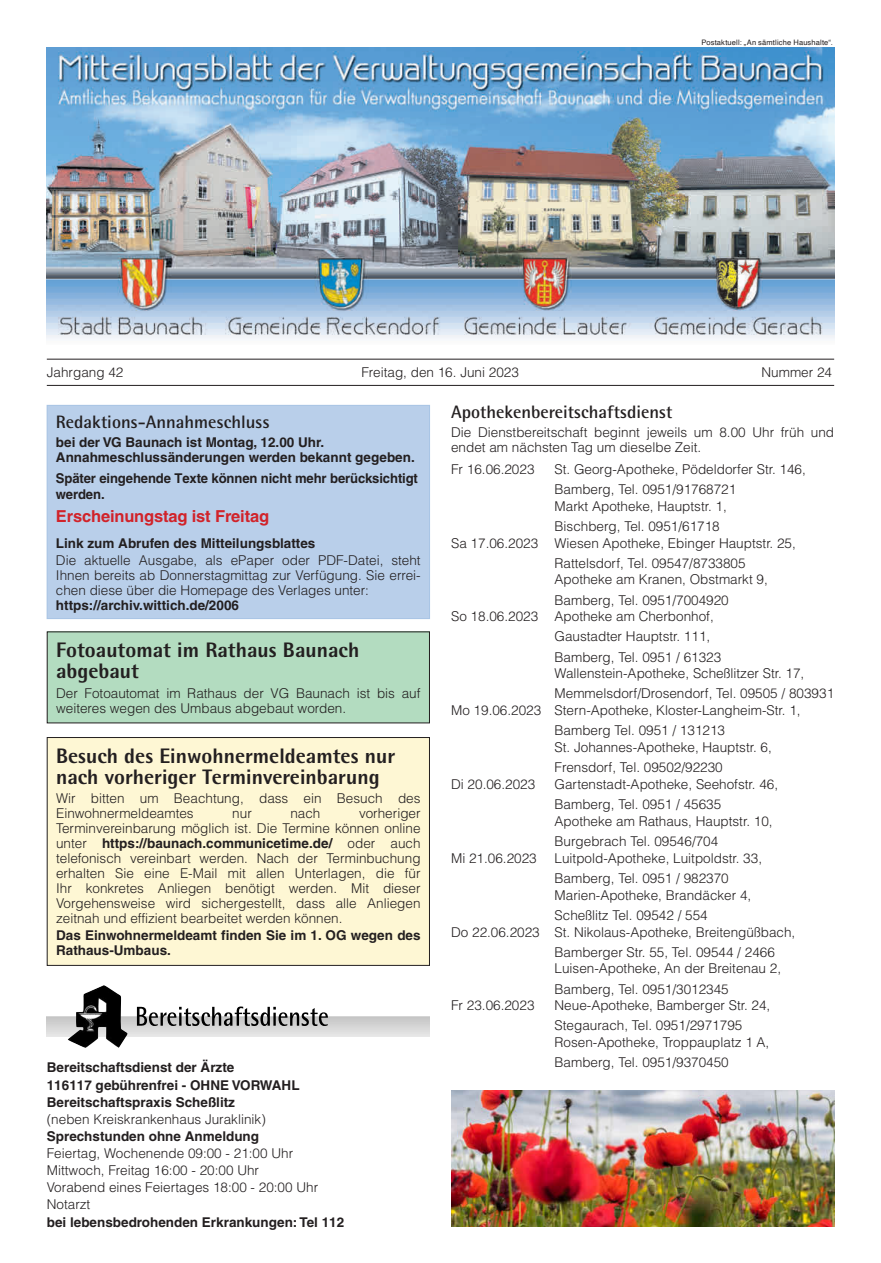
<style>
.page{position:relative;width:881px;height:1263px;background:#fff}
.page>*{position:absolute;margin:0;border:0;box-sizing:border-box;transform-origin:0 0}
.t1{font:800 21px/21px "Agfa Rotis Semisans";color:#231f20}
.t2{font:700 18px "Agfa Rotis Semisans";color:#231f20}
.t3{font:700 16.5px "Helvetica LT";letter-spacing:-.01em;color:#d1232a}
.t4{font:300 13.5px/20.1px "Helvetica LT";color:#231f20}
.t5{font:700 13.5px/15px "Helvetica LT";color:#231f20}
.t6{font:7.5px "Helvetica";letter-spacing:.02em;color:#231f20}
.s1{font-weight:700}
</style>
<div class="page">
<hr style="left:47px;top:359px;width:786px;height:1px;background:#231f20">
<hr style="left:47px;top:385px;width:786px;height:1px;background:#231f20">
<img style="left:47px;top:48px;width:786px;height:291px">
<div style="left:47px;top:632px;width:382px;height:91px;background:#b3dcc0"></div>
<div style="left:47px;top:737px;width:382px;height:228px;background:#fef7d4"></div>
<div style="left:47px;top:737px;width:382px;height:229px;border:1px solid #231f20"></div>
<hr style="left:47px;top:1035px;width:382px;height:2px;background:#e0e0e0">
<hr style="left:47px;top:1033px;width:382px;height:2px;background:#dbdbdb">
<hr style="left:47px;top:1031px;width:382px;height:2px;background:#d6d6d6">
<hr style="left:47px;top:1029px;width:382px;height:2px;background:#d1d1d1">
<hr style="left:47px;top:1027px;width:382px;height:2px;background:#cbcbcb">
<hr style="left:47px;top:1025px;width:382px;height:2px;background:#c6c6c6">
<hr style="left:47px;top:1023px;width:382px;height:2px;background:#c1c1c1">
<hr style="left:47px;top:1021px;width:382px;height:2px;background:#bcbcbc">
<hr style="left:47px;top:1019px;width:382px;height:2px;background:#b7b7b7">
<hr style="left:47px;top:1017px;width:382px;height:2px;background:#b2b2b2">
<hr style="left:47px;top:1017px;width:382px;height:1px;background:#aeaeae">
<svg style="left:137px;top:1006px;width:191px;height:20px"></svg>
<img style="left:68px;top:985px;width:60px;height:63px">
<div style="left:47px;top:405px;width:382px;height:214px;background:#b9cfea"></div>
<div style="left:47px;top:405px;width:382px;height:214px;border:1px solid #a9c5e5"></div>
<img style="left:451px;top:1091px;width:382px;height:136px">
<p class="t6" style="left:701px;top:37px;width:133px">Postaktuell: „An sämtliche Haushalte“.</p>
<p class="t4" style="left:47px;top:362px;width:78px">Jahrgang 42</p>
<p class="t4" style="left:361px;top:362px;width:159px">Freitag, den 16. Juni 2023</p>
<p class="t4" style="left:761px;top:362px;width:72px">Nummer 24</p>
<h2 class="t2" style="left:56px;top:411px;width:215px">Redaktions-Annahmeschluss</h2>
<p class="t5" style="left:56px;top:435px;width:360px">bei der VG Baunach ist Montag, 12.00 Uhr.<br>Annahmeschlussänderungen werden bekannt gegeben.</p>
<p class="t5" style="left:56px;top:470px;width:363px;line-height:15.8px">Später eingehende Texte können nicht mehr berücksichtigt werden.</p>
<p class="t3" style="left:56px;top:506px;width:215px">Erscheinungstag ist Freitag</p>
<p class="t5" style="left:56px;top:535px;width:261px">Link zum Abrufen des Mitteilungsblattes</p>
<p class="t4" style="left:56px;top:552px;width:366px;line-height:15px;text-align:justify">Die aktuelle Ausgabe, als ePaper oder PDF-Datei, steht Ihnen bereits ab Donnerstagmittag zur Verfügung. Sie errei&shy;chen diese über die Homepage des Verlages unter:</p>
<p class="t5" style="left:56px;top:597px;width:184px">https://archiv.wittich.de/2006</p>
<h1 class="t1" style="left:56px;top:639px;width:304px">Fotoautomat im Rathaus Baunach abgebaut</h1>
<p class="t4" style="left:56px;top:685px;width:366px;line-height:15px">Der Fotoautomat im Rathaus der VG Baunach ist bis auf weiteres wegen des Umbaus abgebaut worden.</p>
<h1 class="t1" style="left:56px;top:745px;width:340px">Besuch des Einwohnermeldeamtes nur nach vorheriger Terminvereinbarung</h1>
<p class="t4" style="left:56px;top:791px;width:366px;line-height:15px">Wir bitten um Beachtung, dass ein Besuch des<br>Einwohnermeldeamtes</p>
<p class="t4" style="left:56px;top:806px;width:366px;line-height:15px;text-align:justify;text-indent:303px">vorheriger Terminvereinbarung möglich ist. Die Termine können online unter <span class="s1">https://baunach.communicetime.de/</span> oder auch telefonisch vereinbart werden. Nach der Terminbuchung erhalten Sie eine E-Mail mit allen Unterlagen, die für Ihr konkretes Anliegen benötigt werden. Mit dieser Vorgehensweise wird sichergestellt, dass alle Anliegen zeitnah und effizient bearbeitet werden können.</p>
<p class="t5" style="left:56px;top:928px;width:366px">Das Einwohnermeldeamt finden Sie im 1. OG wegen des<br>Rathaus-Umbaus.</p>
<p class="t4" style="left:232px;top:803px;width:21px">nur</p>
<p class="t4" style="left:290px;top:803px;width:32px">nach</p>
<p class="t5" style="left:47px;top:1059px;width:254px;line-height:17.1px">Bereitschaftsdienst der Ärzte<br>116117 gebührenfrei - OHNE VORWAHL<br>Bereitschaftspraxis Scheßlitz</p>
<p class="t4" style="left:47px;top:1109px;width:220px">(neben Kreiskrankenhaus Juraklinik)</p>
<p class="t5" style="left:47px;top:1128px;width:214px">Sprechstunden ohne Anmeldung</p>
<p class="t4" style="left:47px;top:1144px;width:273px;line-height:17.1px">Feiertag, Wochenende 09:00 - 21:00 Uhr<br>Mittwoch, Freitag 16:00 - 20:00 Uhr<br>Vorabend eines Feiertages 18:00 - 20:00 Uhr<br>Notarzt</p>
<p class="t5" style="left:47px;top:1214px;width:299px">bei lebensbedrohenden Erkrankungen: Tel 112</p>
<h2 class="t2" style="left:451px;top:400px;width:222px">Apothekenbereitschaftsdienst</h2>
<p class="t4" style="left:451px;top:424px;width:384px;line-height:15px">Die Dienstbereitschaft beginnt jeweils um 8.00 Uhr früh und endet am nächsten Tag um dieselbe Zeit.</p>
<p class="t4" style="left:451px;top:459px;width:85px">Fr 16.06.2023</p>
<p class="t4" style="left:554px;top:459px;width:253px">St. Georg-Apotheke, Pödeldorfer Str. 146,<br>Bamberg, Tel. 0951/91768721</p>
<p class="t4" style="left:554px;top:496px;width:174px">Markt Apotheke, Hauptstr. 1,<br>Bischberg, Tel. 0951/61718</p>
<p class="t4" style="left:554px;top:532px;width:243px;text-indent:-103px">Sa 17.06.2023 Wiesen Apotheke, Ebinger Hauptstr. 25,<br>Rattelsdorf, Tel. 09547/8733805</p>
<p class="t4" style="left:554px;top:569px;width:215px">Apotheke am Kranen, Obstmarkt 9,<br>Bamberg, Tel. 0951/7004920</p>
<p class="t4" style="left:554px;top:606px;width:168px;text-indent:-103px">So 18.06.2023 Apotheke am Cherbonhof,<br>Gaustadter Hauptstr. 111,<br>Bamberg, Tel. 0951 / 61323</p>
<p class="t4" style="left:554px;top:663px;width:281px">Wallenstein-Apotheke, Scheßlitzer Str. 17,<br>Memmelsdorf/Drosendorf, Tel. 09505 / 803931</p>
<p class="t4" style="left:554px;top:700px;width:247px;text-indent:-103px">Mo 19.06.2023 Stern-Apotheke, Kloster-Langheim-Str. 1,<br>Bamberg Tel. 0951 / 131213</p>
<p class="t4" style="left:554px;top:737px;width:219px">St. Johannes-Apotheke, Hauptstr. 6,<br>Frensdorf, Tel. 09502/92230</p>
<p class="t4" style="left:451px;top:774px;width:86px">Di 20.06.2023</p>
<p class="t4" style="left:554px;top:774px;width:225px">Gartenstadt-Apotheke, Seehofstr. 46,<br>Bamberg, Tel. 0951 / 45635</p>
<p class="t4" style="left:554px;top:811px;width:219px">Apotheke am Rathaus, Hauptstr. 10,<br>Burgebrach Tel. 09546/704</p>
<p class="t4" style="left:451px;top:848px;width:87px">Mi 21.06.2023</p>
<p class="t4" style="left:554px;top:848px;width:209px">Luitpold-Apotheke, Luitpoldstr. 33,<br>Bamberg, Tel. 0951 / 982370</p>
<p class="t4" style="left:554px;top:885px;width:198px">Marien-Apotheke, Brandäcker 4,<br>Scheßlitz Tel. 09542 / 554</p>
<p class="t4" style="left:554px;top:921px;width:242px;text-indent:-103px">Do 22.06.2023 St. Nikolaus-Apotheke, Breitengüßbach,<br>Bamberger Str. 55, Tel. 09544 / 2466</p>
<p class="t4" style="left:554px;top:958px;width:228px">Luisen-Apotheke, An der Breitenau 2,<br>Bamberg, Tel. 0951/3012345</p>
<p class="t4" style="left:451px;top:995px;width:85px">Fr 23.06.2023</p>
<p class="t4" style="left:554px;top:995px;width:217px">Neue-Apotheke, Bamberger Str. 24,<br>Stegaurach, Tel. 0951/2971795</p>
<p class="t4" style="left:554px;top:1032px;width:216px">Rosen-Apotheke, Troppauplatz 1 A,<br>Bamberg, Tel. 0951/9370450</p>
</div>
